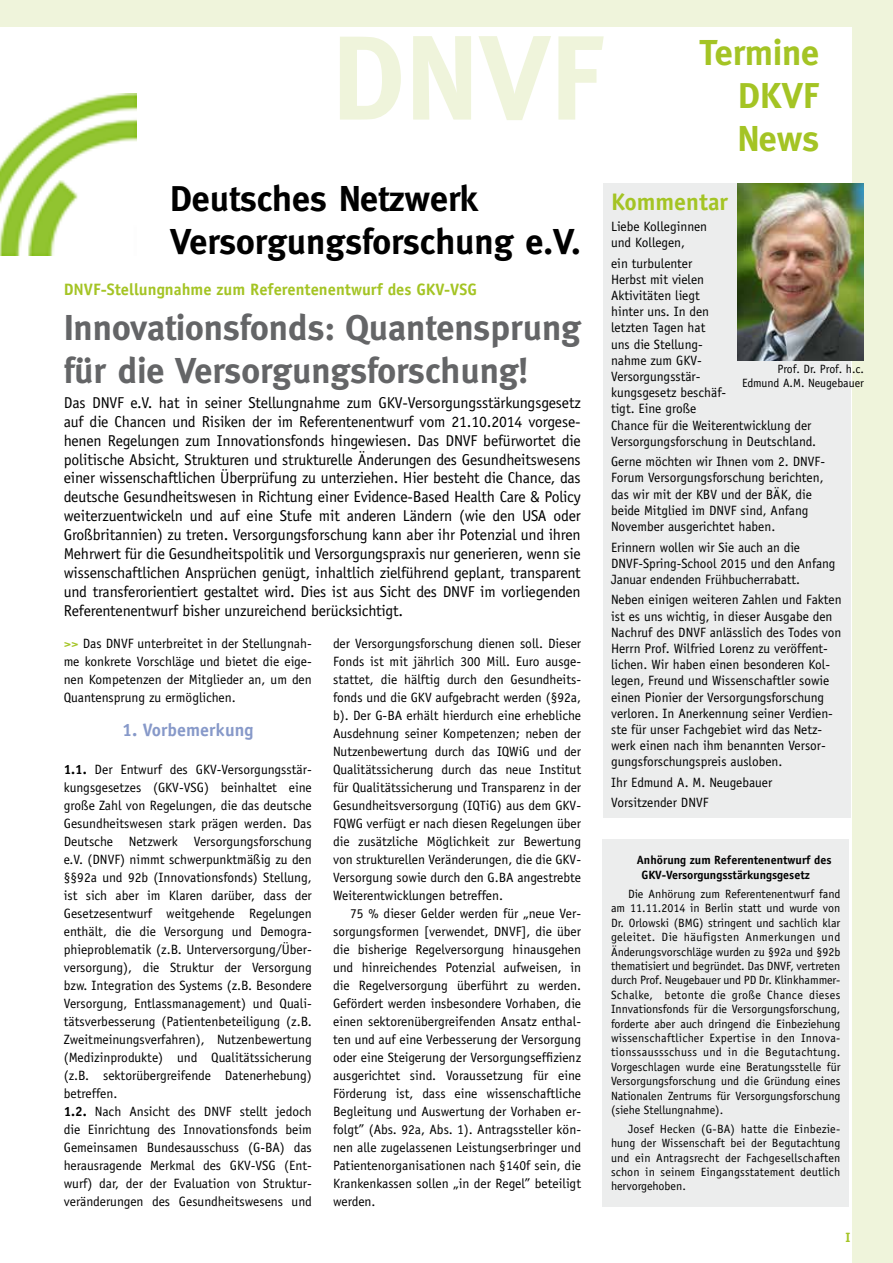
<style>
.page{position:relative;width:893px;height:1263px;background:#fff}
.page>*{position:absolute;margin:0;border:0;box-sizing:border-box;transform-origin:0 0}
.t1{font:700 120px "Meta";color:#eff4db}
.t2{font:700 36px/43.2px "Meta";color:#646567}
.t3{font:700 36px/43.2px "Meta";color:#000}
.t4{font:700 36px/43.2px "Meta";color:#a4c424;text-align:justify}
.t5{font:700 24px "Officina Sans";color:#a4c424}
.t6{font:700 18px "Officina Sans";color:#8799c9}
.t7{font:700 16.5px "Officina Sans";color:#a4c424}
.t8{font:15.75px/18.9px "Officina Sans";letter-spacing:-.01em;color:#000;text-align:justify}
.t9{font:13.5px/18px "Officina Sans";color:#000}
.t10{font:700 13.5px "Officina Sans";color:#a4c424}
.t11{font:12px/14.4px "Officina Sans";color:#000;text-align:justify}
.t12{font:700 12px/15px "Officina Sans";color:#000}
.s1{font-weight:700;color:#a4c424}
.s2{font-weight:700}
</style>
<div class="page">
<div style="left:852px;top:24px;width:41px;height:1239px;background:#eff4db"></div>
<div style="left:603px;top:183px;width:247px;height:635px;background:#eceded"></div>
<div style="left:0;top:0;width:893px;height:26px;background:#eff4db"></div>
<img style="left:0;top:93px;width:136px;height:163px">
<img style="left:737px;top:184px;width:126px;height:176px">
<div style="left:602px;top:839px;width:247px;height:367px;background:#eceded"></div>
<h1 class="t1" style="left:332px;top:9px;width:273px">DNVF</h1>
<h2 class="t4" style="left:737px;top:31px;width:83px;text-indent:-38px">Termine DKVF News</h2>
<h2 class="t3" style="left:170px;top:177px;width:412px">Deutsches Netzwerk<br>Versorgungsforschung e.V.</h2>
<p class="t7" style="left:64px;top:279px;width:415px">DNVF-Stellungnahme zum Referentenentwurf des GKV-VSG</p>
<h2 class="t2" style="left:64px;top:306px;width:519px">Innovationsfonds: Quantensprung für die Versorgungsforschung!</h2>
<p class="t8" style="left:64px;top:393px;width:519px">Das DNVF e.V. hat in seiner Stellungnahme zum GKV-Versorgungsstärkungsgesetz auf die Chancen und Risiken der im Referentenentwurf vom 21.10.2014 vorgese&shy;henen Regelungen zum Innovationsfonds hingewiesen. Das DNVF befürwortet die politische Absicht, Strukturen und strukturelle Änderungen des Gesundheitswesens einer wissenschaftlichen Überprüfung zu unterziehen. Hier besteht die Chance, das deutsche Gesundheitswesen in Richtung einer Evidence-Based Health Care &amp; Policy weiterzuentwickeln und auf eine Stufe mit anderen Ländern (wie den USA oder Großbritannien) zu treten. Versorgungsforschung kann aber ihr Potenzial und ihren Mehrwert für die Gesundheitspolitik und Versorgungspraxis nur generieren, wenn sie wissenschaftlichen Ansprüchen genügt, inhaltlich zielführend geplant, transparent und transferorientiert gestaltet wird. Dies ist aus Sicht des DNVF im vorliegenden Referentenentwurf bisher unzureichend berücksichtigt.</p>
<p class="t9" style="left:64px;top:634px;width:250px;text-align:justify"><span class="s1">&gt;&gt;</span> Das DNVF unterbreitet in der Stellungnah&shy;me konkrete Vorschläge und bietet die eige&shy;nen Kompetenzen der Mitglieder an, um den Quantensprung zu ermöglichen.</p>
<h3 class="t6" style="left:122px;top:719px;width:133px">1. Vorbemerkung</h3>
<p class="t9" style="left:64px;top:760px;width:250px"><span class="s2">1.1.</span> Der Entwurf des GKV-Versorgungsstär&shy;kungsgesetzes (GKV-VSG) beinhaltet eine große Zahl von Regelungen, die das deutsche Gesundheitswesen stark prägen werden. Das Deutsche Netzwerk Versorgungsforschung e.V. (DNVF) nimmt schwerpunktmäßig zu den §§92a und 92b (Innovationsfonds) Stellung, ist sich aber im Klaren darüber, dass der Gesetzesentwurf weitgehende Regelungen enthält, die die Versorgung und Demogra&shy;phieproblematik (z.B. Unterversorgung/Über&shy;versorgung), die Struktur der Versorgung bzw. Integration des Systems (z.B. Besondere Versorgung, Entlassmanagement) und Quali&shy;tätsverbesserung (Patientenbeteiligung (z.B.<br>Zweitmeinungsverfahren), Nutzenbewertung (Medizinprodukte) und Qualitätssicherung (z.B. sektorübergreifende Datenerhebung) betreffen.<br><span class="s2">1.2.</span> Nach Ansicht des DNVF stellt jedoch die Einrichtung des Innovationsfonds beim Gemeinsamen Bundesausschuss (G-BA) das herausragende Merkmal des GKV-VSG (Ent&shy;wurf) dar, der der Evaluation von Struktur&shy;veränderungen des Gesundheitswesens und</p>
<p class="t9" style="left:333px;top:634px;width:250px;text-align:justify">der Versorgungsforschung dienen soll. Dieser Fonds ist mit jährlich 300 Mill. Euro ausge&shy;stattet, die hälftig durch den Gesundheits&shy;fonds und die GKV aufgebracht werden (§92a, b). Der G-BA erhält hierdurch eine erhebliche Ausdehnung seiner Kompetenzen; neben der Nutzenbewertung durch das IQWiG und der Qualitätssicherung durch das neue Institut für Qualitätssicherung und Transparenz in der Gesundheitsversorgung (IQTiG) aus dem GKV-FQWG verfügt er nach diesen Regelungen über die zusätzliche Möglichkeit zur Bewertung von strukturellen Veränderungen, die die GKV-Versorgung sowie durch den G.BA angestrebte Weiterentwicklungen betreffen.</p>
<p class="t9" style="left:333px;top:904px;width:250px;text-align:justify;text-indent:17px">75 % dieser Gelder werden für „neue Ver&shy;sorgungsformen [verwendet, DNVF], die über die bisherige Regelversorgung hinausgehen und hinreichendes Potenzial aufweisen, in die Regelversorgung überführt zu werden.<br>Gefördert werden insbesondere Vorhaben, die einen sektorenübergreifenden Ansatz enthal&shy;ten und auf eine Verbesserung der Versorgung oder eine Steigerung der Versorgungseffizienz ausgerichtet sind. Voraussetzung für eine Förderung ist, dass eine wissenschaftliche Begleitung und Auswertung der Vorhaben er&shy;folgt” (Abs. 92a, Abs. 1). Antragssteller kön&shy;nen alle zugelassenen Leistungserbringer und Patientenorganisationen nach §140f sein, die Krankenkassen sollen „in der Regel” beteiligt werden.</p>
<h3 class="t5" style="left:611px;top:187px;width:118px">Kommentar</h3>
<p class="t9" style="left:611px;top:218px;width:98px;line-height:16.2px">Liebe Kolleginnen und Kollegen,</p>
<p class="t9" style="left:611px;top:255px;width:207px;line-height:16.2px">ein turbulenter<br>Herbst mit vielen<br>Aktivitäten liegt<br>hinter uns. In den<br>letzten Tagen hat<br>uns die Stellung-<br>nahme zum GKV-<br>Versorgungsstär-<br>kungsgesetz beschäf-<br>tigt. Eine große<br>Chance für die Weiterentwicklung der<br>Versorgungsforschung in Deutschland.</p>
<p class="t9" style="left:611px;top:454px;width:215px;line-height:16.2px">Gerne möchten wir Ihnen vom 2. DNVF-Forum Versorgungsforschung berichten, das wir mit der KBV und der BÄK, die beide Mitglied im DNVF sind, Anfang November ausgerichtet haben.</p>
<p class="t9" style="left:611px;top:539px;width:226px;line-height:16.2px">Erinnern wollen wir Sie auch an die<br>DNVF-Spring-School 2015 und den Anfang<br>Januar endenden Frühbucherrabatt.</p>
<p class="t9" style="left:611px;top:592px;width:232px;line-height:16.2px">Neben einigen weiteren Zahlen und Fakten ist es uns wichtig, in dieser Ausgabe den Nachruf des DNVF anlässlich des Todes von Herrn Prof. Wilfried Lorenz zu veröffent&shy;lichen. Wir haben einen besonderen Kol&shy;legen, Freund und Wissenschaftler sowie einen Pionier der Versorgungsforschung verloren. In Anerkennung seiner Verdien&shy;ste für unser Fachgebiet wird das Netz&shy;werk einen nach ihm benannten Versor&shy;gungsforschungspreis ausloben.</p>
<p class="t9" style="left:611px;top:772px;width:163px;line-height:20.4px">Ihr Edmund A. M. Neugebauer<br>Vorsitzender DNVF</p>
<p class="t11" style="left:742px;top:361px;width:123px;text-align:right">Prof. Dr. Prof. h.c.<br>Edmund A.M. Neugebauer</p>
<p class="t12" style="left:641px;top:853px;width:192px;text-indent:-5px">Anhörung zum Referentenentwurf des<br>GKV-Versorgungsstärkungsgesetz</p>
<p class="t11" style="left:611px;top:887px;width:231px;text-indent:17px">Die Anhörung zum Referentenentwurf fand am 11.11.2014 in Berlin statt und wurde von Dr. Orlowski (BMG) stringent und sachlich klar geleitet. Die häufigsten Anmerkungen und Änderungsvorschläge wurden zu §92a und §92b thematisiert und begründet. Das DNVF, vertreten durch Prof. Neugebauer und PD Dr. Klinkhammer-Schalke, betonte die große Chance dieses Innvationsfonds für die Versorgungsforschung, forderte aber auch dringend die Einbeziehung wissenschaftlicher Expertise in den Innova&shy;tionssaussschuss und in die Begutachtung.<br>Vorgeschlagen wurde eine Beratungsstelle für Versorgungsforschung und die Gründung eines Nationalen Zentrums für Versorgungsforschung (siehe Stellungnahme).</p>
<p class="t11" style="left:611px;top:1121px;width:231px;text-indent:17px">Josef Hecken (G-BA) hatte die Einbezie&shy;hung der Wissenschaft bei der Begutachtung und ein Antragsrecht der Fachgesellschaften schon in seinem Eingangsstatement deutlich hervorgehoben.</p>
<p class="t10" style="left:845px;top:1229px;width:6px">I</p>
</div>
